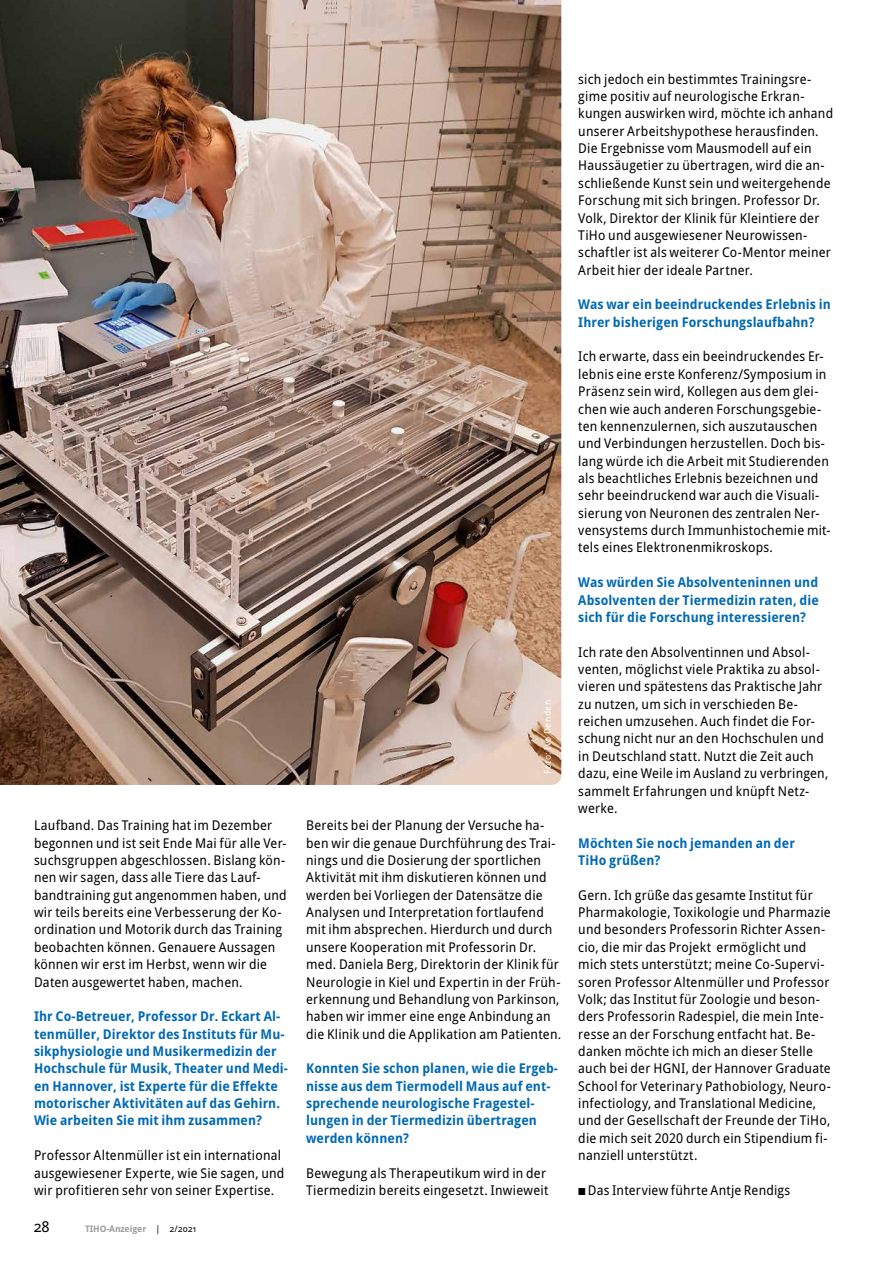
<style>
.page{position:relative;width:893px;height:1263px;background:#fff}
.page>*{position:absolute;margin:0;border:0;box-sizing:border-box;transform-origin:0 0}
.t1{font:15px "Droid Sans Pro";color:#000}
.t2{font:13.5px/17.4px "Droid Sans Pro";letter-spacing:.015em;color:#000;scale:.95 1}
.t3{font:700 13.5px/17.4px "Droid Sans Pro";letter-spacing:.005em;color:#0069b4;scale:.95 1}
.t4{font:700 9px "Droid Sans Pro";letter-spacing:-.01em;color:#9c9d9d}
.t5{font:9px "Droid Sans Pro";letter-spacing:.055em;color:#fff}
.s1{font-weight:400;color:#000}
</style>
<div class="page">
<img style="left:0;top:0;width:561px;height:785px">
<p class="t2" style="left:34px;top:816px;width:268px">Laufband. Das Training hat im Dezember begonnen und ist seit Ende Mai für alle Ver&shy;suchsgruppen abgeschlossen. Bislang kön&shy;nen wir sagen, dass alle Tiere das Lauf&shy;bandtraining gut angenommen haben, und wir teils bereits eine Verbesserung der Ko&shy;ordination und Motorik durch das Training beobachten können. Genauere Aussagen können wir erst im Herbst, wenn wir die Daten ausgewertet haben, machen.</p>
<p class="t3" style="left:34px;top:1007px;width:269px">Ihr Co-Betreuer, Professor Dr. Eckart Al&shy;tenmüller, Direktor des Instituts für Mu&shy;sikphysiologie und Musikermedizin der Hochschule für Musik, Theater und Medi&shy;en Hannover, ist Experte für die Effekte motorischer Aktivitäten auf das Gehirn.<br>Wie arbeiten Sie mit ihm zusammen?</p>
<p class="t2" style="left:34px;top:1146px;width:265px">Professor Altenmüller ist ein international ausgewiesener Experte, wie Sie sagen, und wir profitieren sehr von seiner Expertise.</p>
<p class="t1" style="left:34px;top:1216px;width:17px">28</p>
<p class="t4" style="left:85px;top:1222px;width:113px">TIHO-Anzeiger <span class="s1">| 2/2021</span></p>
<p class="t5" style="left:541px;top:774px;width:76px;rotate:-90deg">Foto: Ivo Denden</p>
<p class="t2" style="left:306px;top:816px;width:270px">Bereits bei der Planung der Versuche ha&shy;ben wir die genaue Durchführung des Trai&shy;nings und die Dosierung der sportlichen Aktivität mit ihm diskutieren können und werden bei Vorliegen der Datensätze die Analysen und Interpretation fortlaufend mit ihm absprechen. Hierdurch und durch unsere Kooperation mit Professorin Dr. med. Daniela Berg, Direktorin der Klinik für Neurologie in Kiel und Expertin in der Früh&shy;erkennung und Behandlung von Parkinson, haben wir immer eine enge Anbindung an die Klinik und die Applikation am Patienten.</p>
<p class="t3" style="left:306px;top:1059px;width:267px">Konnten Sie schon planen, wie die Ergeb&shy;nisse aus dem Tiermodell Maus auf ent&shy;sprechende neurologische Fragestel&shy;lungen in der Tiermedizin übertragen werden können?</p>
<p class="t2" style="left:306px;top:1163px;width:256px">Bewegung als Therapeutikum wird in der<br>Tiermedizin bereits eingesetzt. Inwieweit</p>
<p class="t2" style="left:578px;top:70px;width:270px">sich jedoch ein bestimmtes Trainingsre&shy;gime positiv auf neurologische Erkran&shy;kungen auswirken wird, möchte ich anhand unserer Arbeitshypothese herausfinden.<br>Die Ergebnisse vom Mausmodell auf ein Haussäugetier zu übertragen, wird die an&shy;schließende Kunst sein und weitergehende Forschung mit sich bringen. Professor Dr.<br>Volk, Direktor der Klinik für Kleintiere der TiHo und ausgewiesener Neurowissen&shy;schaftler ist als weiterer Co-Mentor meiner Arbeit hier der ideale Partner.</p>
<p class="t3" style="left:578px;top:295px;width:267px">Was war ein beeindruckendes Erlebnis in<br>Ihrer bisherigen Forschungslaufbahn?</p>
<p class="t2" style="left:578px;top:347px;width:267px">Ich erwarte, dass ein beeindruckendes Er&shy;lebnis eine erste Konferenz/Symposium in Präsenz sein wird, Kollegen aus dem glei&shy;chen wie auch anderen Forschungsgebie&shy;ten kennenzulernen, sich auszutauschen und Verbindungen herzustellen. Doch bis&shy;lang würde ich die Arbeit mit Studierenden als beachtliches Erlebnis bezeichnen und sehr beeindruckend war auch die Visuali&shy;sierung von Neuronen des zentralen Ner&shy;vensystems durch Immunhistochemie mit&shy;tels eines Elektronenmikroskops.</p>
<p class="t3" style="left:578px;top:573px;width:255px;text-align:justify">Was würden Sie Absolventeninnen und Absolventen der Tiermedizin raten, die sich für die Forschung interessieren?</p>
<p class="t2" style="left:578px;top:643px;width:265px">Ich rate den Absolventinnen und Absol&shy;venten, möglichst viele Praktika zu absol&shy;vieren und spätestens das Praktische Jahr zu nutzen, um sich in verschieden Be&shy;reichen umzusehen. Auch findet die For&shy;schung nicht nur an den Hochschulen und in Deutschland statt. Nutzt die Zeit auch dazu, eine Weile im Ausland zu verbringen, sammelt Erfahrungen und knüpft Netz&shy;werke.</p>
<p class="t3" style="left:578px;top:834px;width:229px">Möchten Sie noch jemanden an der<br>TiHo grüßen?</p>
<p class="t2" style="left:578px;top:886px;width:267px">Gern. Ich grüße das gesamte Institut für Pharmakologie, Toxikologie und Pharmazie und besonders Professorin Richter Assen&shy;cio, die mir das Projekt ermöglicht und mich stets unterstützt; meine Co-Supervi&shy;soren Professor Altenmüller und Professor Volk; das Institut für Zoologie und beson&shy;ders Professorin Radespiel, die mein Inte&shy;resse an der Forschung entfacht hat. Be&shy;danken möchte ich mich an dieser Stelle auch bei der HGNI, der Hannover Graduate School for Veterinary Pathobiology, Neuro&shy;infectiology, and Translational Medicine, und der Gesellschaft der Freunde der TiHo, die mich seit 2020 durch ein Stipendium fi&shy;nanziell unterstützt.</p>
<p class="t2" style="left:588px;top:1181px;width:215px">Das Interview führte Antje Rendigs</p>
</div>
